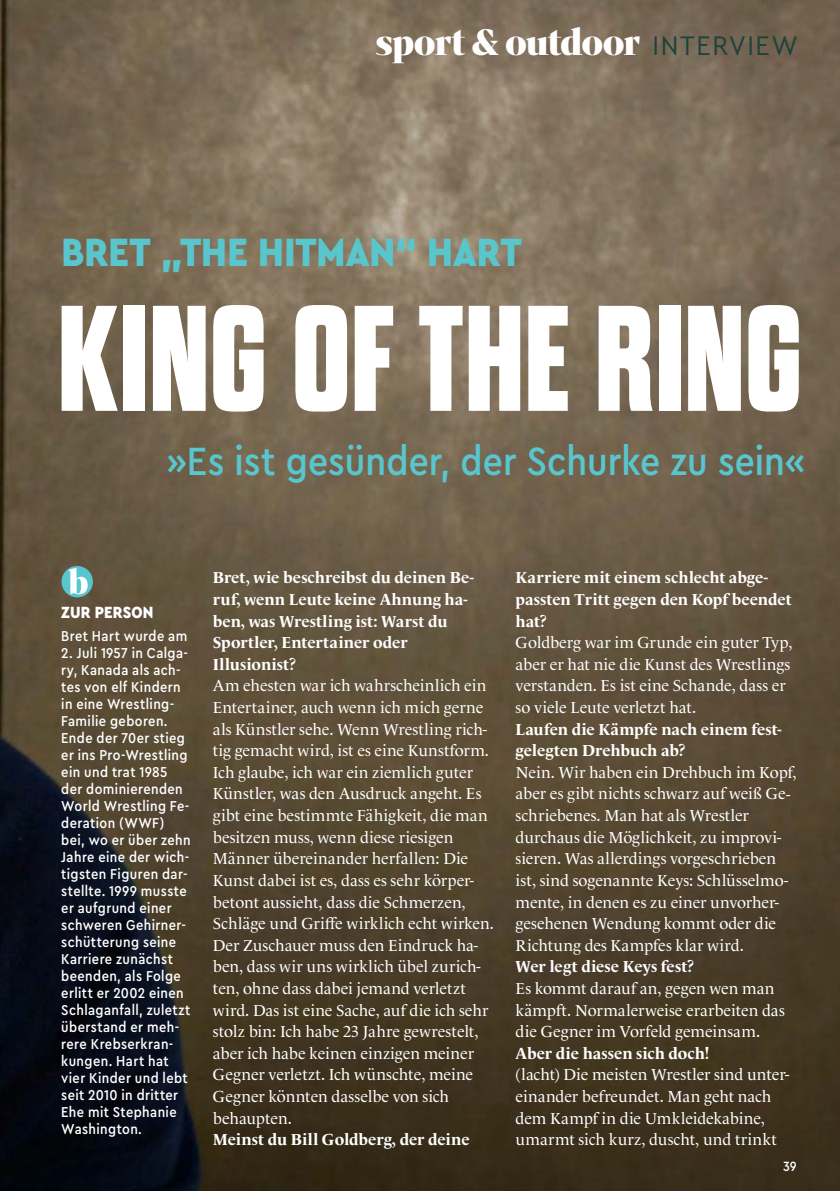
<style>
.page{position:relative;width:840px;height:1191px;background:#fff}
.page>*{position:absolute;margin:0;border:0;box-sizing:border-box;transform-origin:0 0}
.t1{font:700 expanded 150px "Dharma Gothic E";letter-spacing:.005em;color:#fff}
.t2{font:500 41.2px "Cera Compact Pro";color:#59c6ce}
.t3{font:900 41.2px "Cera Compact Pro";letter-spacing:.005em;color:#59c6ce}
.t4{font:900 39.6px "Mixta Sharp Alt";letter-spacing:-.03em;color:#fff}
.t5{font:900 17px "Cera Compact Pro";letter-spacing:.01em;color:#fff}
.t6{font:16.2px/21.6px "Le Monde Livre Std";letter-spacing:-.005em;color:#fff}
.t7{font:700 16.2px/21.6px "Le Monde Livre Std";letter-spacing:-.005em;color:#fff}
.t8{font:500 15px/17px "Cera Compact Pro";letter-spacing:.03em;color:#fff}
.t9{font:500 14px "Cera Compact Pro";color:#fff}
.s1{font-family:"Cera Compact Pro";font-weight:400;font-size:28.2px;color:#1e443c}
</style>
<div class="page">
<img style="left:0;top:0;width:839px;height:1191px">
<div style="left:61px;top:566px;width:32px;height:31px;background:#59c6ce;border-radius:50%"></div>
<svg style="left:68px;top:568px;width:20px;height:26px"></svg>
<h3 class="t4" style="left:375px;top:19px;width:424px">sport &amp; outdoor <span class="s1">INTERVIEW</span></h3>
<h2 class="t3" style="left:61px;top:224px;width:461px">BRET „THE HITMAN“ HART</h2>
<h1 class="t1" style="left:58px;top:281px;width:745px">KING OF THE RING</h1>
<h2 class="t2" style="left:167px;top:433px;width:639px">»Es ist gesünder, der Schurke zu sein«</h2>
<p class="t5" style="left:61px;top:601px;width:94px">ZUR PERSON</p>
<p class="t8" style="left:61px;top:626px;width:127px">Bret Hart wurde am</p>
<p class="t8" style="left:61px;top:643px;width:131px">2. Juli 1957 in Calga&shy;ry, Kanada als ach&shy;tes von elf Kindern in eine Wrestling-<br>Familie geboren.<br>Ende der 70er stieg er ins Pro-Wrestling ein und trat 1985 der dominierenden<br>World Wrestling Fe&shy;deration (WWF) bei, wo er über zehn<br>Jahre eine der wich&shy;tigsten Figuren dar&shy;stellte. 1999 musste er aufgrund einer schweren Gehirner&shy;schütterung seine<br>Karriere zunächst beenden, als Folge erlitt er 2002 einen<br>Schlaganfall, zuletzt überstand er meh&shy;rere Krebserkran&shy;kungen. Hart hat vier Kinder und lebt seit 2010 in dritter<br>Ehe mit Stephanie<br>Washington.</p>
<p class="t7" style="left:213px;top:567px;width:262px">Bret, wie beschreibst du deinen Be&shy;ruf, wenn Leute keine Ahnung ha&shy;ben, was Wrestling ist: Warst du<br>Sportler, Entertainer oder<br>Illusionist?</p>
<p class="t6" style="left:213px;top:675px;width:282px">Am ehesten war ich wahrscheinlich ein Entertainer, auch wenn ich mich gerne als Künstler sehe. Wenn Wrestling rich&shy;tig gemacht wird, ist es eine Kunstform.<br>Ich glaube, ich war ein ziemlich guter Künstler, was den Ausdruck angeht. Es gibt eine bestimmte Fähigkeit, die man besitzen muss, wenn diese riesigen Männer übereinander herfallen: Die Kunst dabei ist es, dass es sehr körper&shy;betont aussieht, dass die Schmerzen, Schläge und Griffe wirklich echt wirken.<br>Der Zuschauer muss den Eindruck ha&shy;ben, dass wir uns wirklich übel zurich&shy;ten, ohne dass dabei jemand verletzt wird. Das ist eine Sache, auf die ich sehr stolz bin: Ich habe 23 Jahre gewrestelt, aber ich habe keinen einzigen meiner Gegner verletzt. Ich wünschte, meine Gegner könnten dasselbe von sich behaupten.</p>
<p class="t7" style="left:213px;top:1128px;width:258px">Meinst du Bill Goldberg, der deine</p>
<p class="t7" style="left:515px;top:567px;width:277px">Karriere mit einem schlecht abge&shy;passten Tritt gegen den Kopf beendet hat?</p>
<p class="t6" style="left:515px;top:632px;width:278px">Goldberg war im Grunde ein guter Typ, aber er hat nie die Kunst des Wrestlings verstanden. Es ist eine Schande, dass er so viele Leute verletzt hat.</p>
<p class="t7" style="left:515px;top:718px;width:267px">Laufen die Kämpfe nach einem fest&shy;gelegten Drehbuch ab?</p>
<p class="t6" style="left:515px;top:761px;width:282px">Nein. Wir haben ein Drehbuch im Kopf, aber es gibt nichts schwarz auf weiß Ge&shy;schriebenes. Man hat als Wrestler durchaus die Möglichkeit, zu improvi&shy;sieren. Was allerdings vorgeschrieben ist, sind sogenannte Keys: Schlüsselmo&shy;mente, in denen es zu einer unvorher&shy;gesehenen Wendung kommt oder die Richtung des Kampfes klar wird.</p>
<p class="t7" style="left:515px;top:956px;width:180px">Wer legt diese Keys fest?</p>
<p class="t6" style="left:515px;top:977px;width:270px">Es kommt darauf an, gegen wen man kämpft. Normalerweise erarbeiten das die Gegner im Vorfeld gemeinsam.</p>
<p class="t7" style="left:515px;top:1042px;width:195px">Aber die hassen sich doch!</p>
<p class="t6" style="left:515px;top:1064px;width:275px">(lacht) Die meisten Wrestler sind unter&shy;einander befreundet. Man geht nach dem Kampf in die Umkleidekabine, umarmt sich kurz, duscht, und trinkt</p>
<p class="t9" style="left:782px;top:1157px;width:15px">39</p>
</div>
